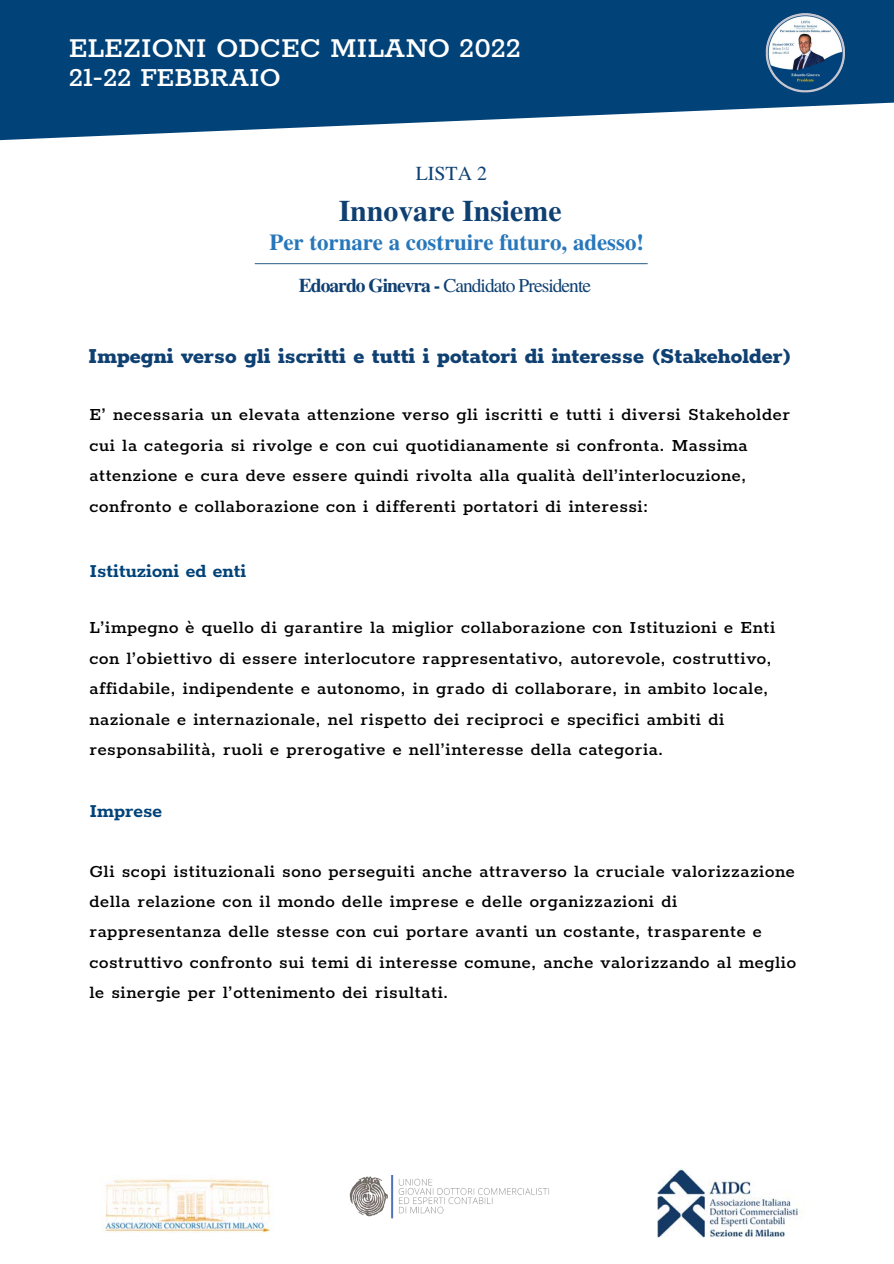
<style>
.page{position:relative;width:894px;height:1264px;background:#fff}
.page>*{position:absolute;margin:0;border:0;box-sizing:border-box;transform-origin:0 0}
.t1{font:500 31.5px "Rokkitt";letter-spacing:-.01em;color:#fff}
.t2{font:500 30px "Rokkitt";letter-spacing:-.01em;color:#fff}
.t3{font:700 29.85px "Te X Gyre Termes";color:#0f4072}
.t4{font:800 24px "Rokkitt";color:#0f4072}
.t5{font:700 22.8px "Te X Gyre Termes";color:#2777bb}
.t6{font:700 21px "Rokkitt";color:#014278}
.t7{font:19.8px "Te X Gyre Termes";color:#0f4072}
.t8{font:500 19.5px/30.5px "Rokkitt";letter-spacing:.03em;color:#000}
.t9{font:19.5px "Te X Gyre Termes";letter-spacing:-.05em;color:#0f4072}
.s1{font-weight:700}
</style>
<div class="page">
<img style="left:101px;top:1178px;width:172px;height:55px">
<img style="left:349px;top:1175px;width:200px;height:44px">
<img style="left:657px;top:1168px;width:142px;height:70px">
<svg style="left:0;top:0;width:893px;height:141px;fill:#014278"></svg>
<img style="left:758px;top:6px;width:93px;height:92px">
<hr style="left:255px;top:263px;width:392px;height:1px;background:#014278">
<p class="t1" style="left:69px;top:31px;width:453px">ELEZIONI ODCEC MILANO 2022</p>
<p class="t2" style="left:69px;top:62px;width:214px">21-22 FEBBRAIO</p>
<p class="t7" style="left:415px;top:159px;width:73px">LISTA 2</p>
<p class="t3" style="left:338px;top:188px;width:224px">Innovare Insieme</p>
<p class="t5" style="left:269px;top:225px;width:376px">Per tornare a costruire futuro, adesso!</p>
<p class="t9" style="left:299px;top:271px;width:294px"><span class="s1">Edoardo Ginevra -</span> Candidato Presidente</p>
<p class="t4" style="left:88px;top:344px;width:704px">Impegni verso gli iscritti e tutti i potatori di interesse (Stakeholder)</p>
<p class="t8" style="left:89px;top:400px;width:701px">E’ necessaria un elevata attenzione verso gli iscritti e tutti i diversi Stakeholder cui la categoria si rivolge e con cui quotidianamente si confronta. Massima attenzione e cura deve essere quindi rivolta alla qualità dell’interlocuzione, confronto e collaborazione con i differenti portatori di interessi:</p>
<p class="t6" style="left:89px;top:559px;width:158px">Istituzioni ed enti</p>
<p class="t8" style="left:89px;top:613px;width:687px">L’impegno è quello di garantire la miglior collaborazione con Istituzioni e Enti con l’obiettivo di essere interlocutore rappresentativo, autorevole, costruttivo, affidabile, indipendente e autonomo, in grado di collaborare, in ambito locale, nazionale e internazionale, nel rispetto dei reciproci e specifici ambiti di responsabilità, ruoli e prerogative e nell’interesse della categoria.</p>
<p class="t6" style="left:89px;top:799px;width:74px">Imprese</p>
<p class="t8" style="left:89px;top:856px;width:708px">Gli scopi istituzionali sono perseguiti anche attraverso la cruciale valorizzazione della relazione con il mondo delle imprese e delle organizzazioni di rappresentanza delle stesse con cui portare avanti un costante, trasparente e costruttivo confronto sui temi di interesse comune, anche valorizzando al meglio le sinergie per l’ottenimento dei risultati.</p>
</div>
